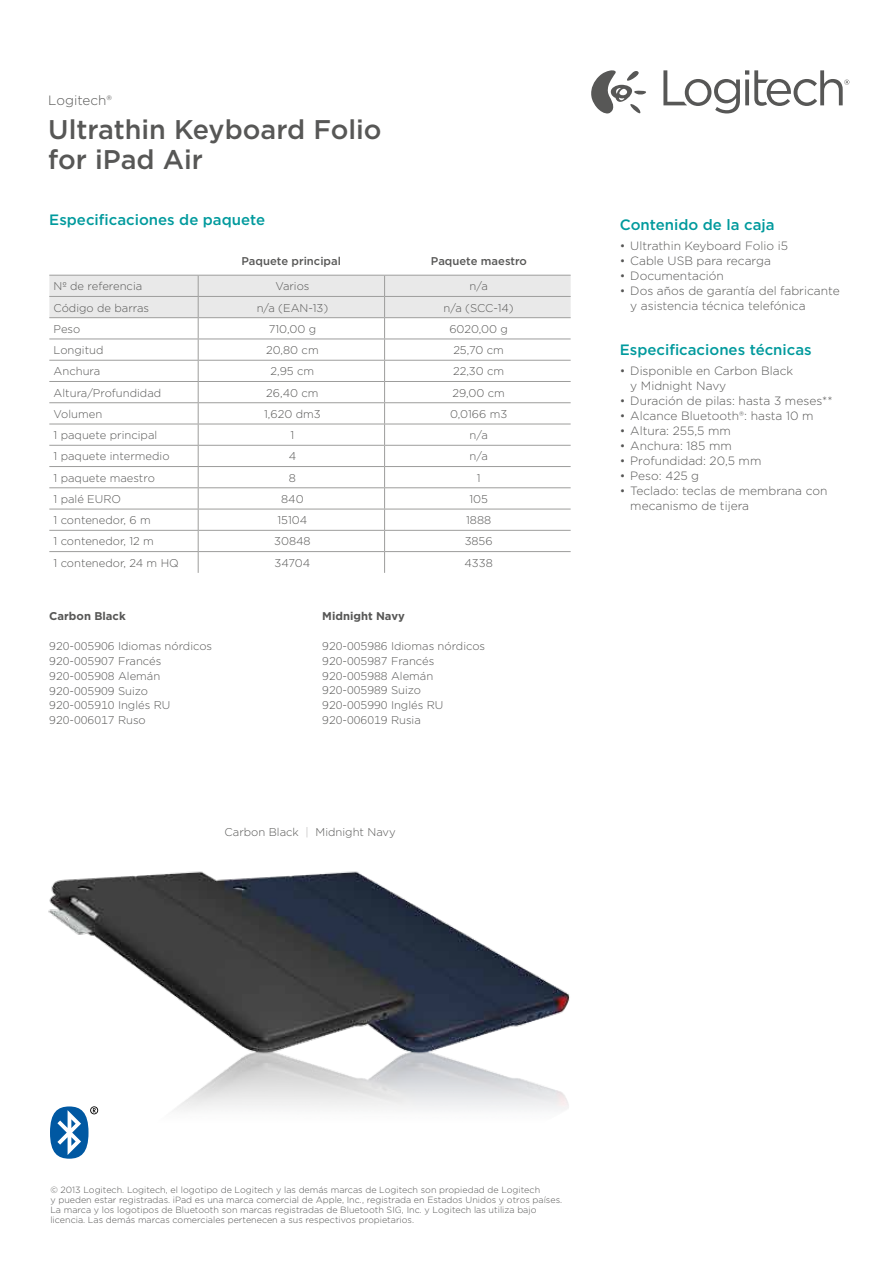
<style>
.page{position:relative;width:893px;height:1263px;background:#fff}
.page>*{position:absolute;margin:0;border:0;box-sizing:border-box;transform-origin:0 0}
.t1{font:500 27px/30px "Gotham";color:#575756}
.t2{font:500 15px "Gotham";color:#009a9d}
.t3{font:300 13.5px "Gotham";color:#575756}
.t4{font:300 12px/15px "Gotham";color:#575756}
.t5{font:300 11.25px/15px "Gotham";color:#575756}
.t6{font:500 11.25px "Gotham";color:#575756}
.t7{font:700 11.25px "Gotham";color:#575756}
.t8{font:300 9px/10.1px "Gotham";color:#575756}
.s1{color:#b3b2b2}
</style>
<div class="page">
<img style="left:48px;top:70px;width:802px;height:1089px">
<svg style="left:49px;top:275px;width:522px;height:298px"></svg>
<p class="t3" style="left:48px;top:92px;width:65px">Logitech®</p>
<h1 class="t1" style="left:48px;top:114px;width:335px">Ultrathin Keyboard Folio for iPad Air</h1>
<h2 class="t2" style="left:49px;top:210px;width:217px">Especificaciones de paquete</h2>
<h2 class="t2" style="left:620px;top:215px;width:156px">Contenido de la caja</h2>
<p class="t4" style="left:620px;top:238px;width:170px">• Ultrathin Keyboard Folio i5</p>
<p class="t4" style="left:620px;top:253px;width:153px">• Cable USB para recarga</p>
<p class="t4" style="left:620px;top:268px;width:106px">• Documentación</p>
<p class="t4" style="left:630px;top:283px;width:211px;text-indent:-10px">• Dos años de garantía del fabricante y asistencia técnica telefónica</p>
<h2 class="t2" style="left:620px;top:340px;width:193px">Especificaciones técnicas</h2>
<p class="t4" style="left:630px;top:363px;width:164px;text-indent:-10px">• Disponible en Carbon Black y Midnight Navy</p>
<p class="t4" style="left:620px;top:393px;width:214px">• Duración de pilas: hasta 3 meses**</p>
<p class="t4" style="left:620px;top:408px;width:195px">• Alcance Bluetooth®: hasta 10 m</p>
<p class="t4" style="left:620px;top:423px;width:113px">• Altura: 255,5 mm</p>
<p class="t4" style="left:620px;top:438px;width:114px">• Anchura: 185 mm</p>
<p class="t4" style="left:620px;top:453px;width:143px">• Profundidad: 20,5 mm</p>
<p class="t4" style="left:620px;top:468px;width:81px">• Peso: 425 g</p>
<p class="t4" style="left:630px;top:483px;width:199px;text-indent:-10px">• Teclado: teclas de membrana con mecanismo de tijera</p>
<p class="t6" style="left:242px;top:254px;width:101px">Paquete principal</p>
<p class="t6" style="left:431px;top:254px;width:98px">Paquete maestro</p>
<p class="t5" style="left:54px;top:278px;width:90px">Nº de referencia</p>
<p class="t5" style="left:275px;top:278px;width:36px">Varios</p>
<p class="t5" style="left:470px;top:278px;width:20px">n/a</p>
<p class="t5" style="left:54px;top:300px;width:97px">Código de barras</p>
<p class="t5" style="left:257px;top:300px;width:73px">n/a (EAN-13)</p>
<p class="t5" style="left:444px;top:300px;width:72px">n/a (SCC-14)</p>
<p class="t5" style="left:54px;top:321px;width:28px">Peso</p>
<p class="t5" style="left:269px;top:321px;width:49px">710,00 g</p>
<p class="t5" style="left:449px;top:321px;width:60px">6020,00 g</p>
<p class="t5" style="left:54px;top:342px;width:51px">Longitud</p>
<p class="t5" style="left:266px;top:342px;width:54px">20,80 cm</p>
<p class="t5" style="left:453px;top:342px;width:52px">25,70 cm</p>
<p class="t5" style="left:54px;top:364px;width:48px">Anchura</p>
<p class="t5" style="left:271px;top:364px;width:45px">2,95 cm</p>
<p class="t5" style="left:453px;top:364px;width:53px">22,30 cm</p>
<p class="t5" style="left:54px;top:385px;width:109px">Altura/Profundidad</p>
<p class="t5" style="left:266px;top:385px;width:54px">26,40 cm</p>
<p class="t5" style="left:452px;top:385px;width:54px">29,00 cm</p>
<p class="t5" style="left:54px;top:406px;width:50px">Volumen</p>
<p class="t5" style="left:264px;top:406px;width:58px">1,620 dm3</p>
<p class="t5" style="left:450px;top:406px;width:59px">0,0166 m3</p>
<p class="t5" style="left:54px;top:427px;width:105px">1 paquete principal</p>
<p class="t5" style="left:291px;top:427px;width:5px">1</p>
<p class="t5" style="left:470px;top:427px;width:20px">n/a</p>
<p class="t5" style="left:54px;top:449px;width:117px">1 paquete intermedio</p>
<p class="t5" style="left:289px;top:449px;width:9px">4</p>
<p class="t5" style="left:470px;top:449px;width:20px">n/a</p>
<p class="t5" style="left:54px;top:470px;width:103px">1 paquete maestro</p>
<p class="t5" style="left:289px;top:470px;width:9px">8</p>
<p class="t5" style="left:477px;top:470px;width:5px">1</p>
<p class="t5" style="left:54px;top:491px;width:69px">1 palé EURO</p>
<p class="t5" style="left:281px;top:491px;width:24px">840</p>
<p class="t5" style="left:469px;top:491px;width:20px">105</p>
<p class="t5" style="left:54px;top:512px;width:99px">1 contenedor, 6 m</p>
<p class="t5" style="left:278px;top:512px;width:31px">15104</p>
<p class="t5" style="left:466px;top:512px;width:27px">1888</p>
<p class="t5" style="left:54px;top:534px;width:102px">1 contenedor, 12 m</p>
<p class="t5" style="left:274px;top:534px;width:38px">30848</p>
<p class="t5" style="left:465px;top:534px;width:29px">3856</p>
<p class="t5" style="left:54px;top:555px;width:127px">1 contenedor, 24 m HQ</p>
<p class="t5" style="left:275px;top:555px;width:37px">34704</p>
<p class="t5" style="left:464px;top:555px;width:30px">4338</p>
<p class="t7" style="left:49px;top:608px;width:78px">Carbon Black</p>
<p class="t5" style="left:49px;top:638px;width:164px">920-005906 Idiomas nórdicos<br>920-005907 Francés<br>920-005908 Alemán<br>920-005909 Suizo<br>920-005910 Inglés RU<br>920-006017 Ruso</p>
<p class="t7" style="left:322px;top:608px;width:84px">Midnight Navy</p>
<p class="t5" style="left:322px;top:638px;width:164px">920-005986 Idiomas nórdicos<br>920-005987 Francés<br>920-005988 Alemán<br>920-005989 Suizo<br>920-005990 Inglés RU<br>920-006019 Rusia</p>
<p class="t5" style="left:225px;top:824px;width:172px">Carbon Black <span class="s1">|</span> Midnight Navy</p>
<p class="t8" style="left:50px;top:1185px;width:513px">© 2013 Logitech. Logitech, el logotipo de Logitech y las demás marcas de Logitech son propiedad de Logitech<br>y pueden estar registradas. iPad es una marca comercial de Apple, Inc., registrada en Estados Unidos y otros países.<br>La marca y los logotipos de Bluetooth son marcas registradas de Bluetooth SIG, Inc. y Logitech las utiliza bajo licencia. Las demás marcas comerciales pertenecen a sus respectivos propietarios.</p>
</div>
